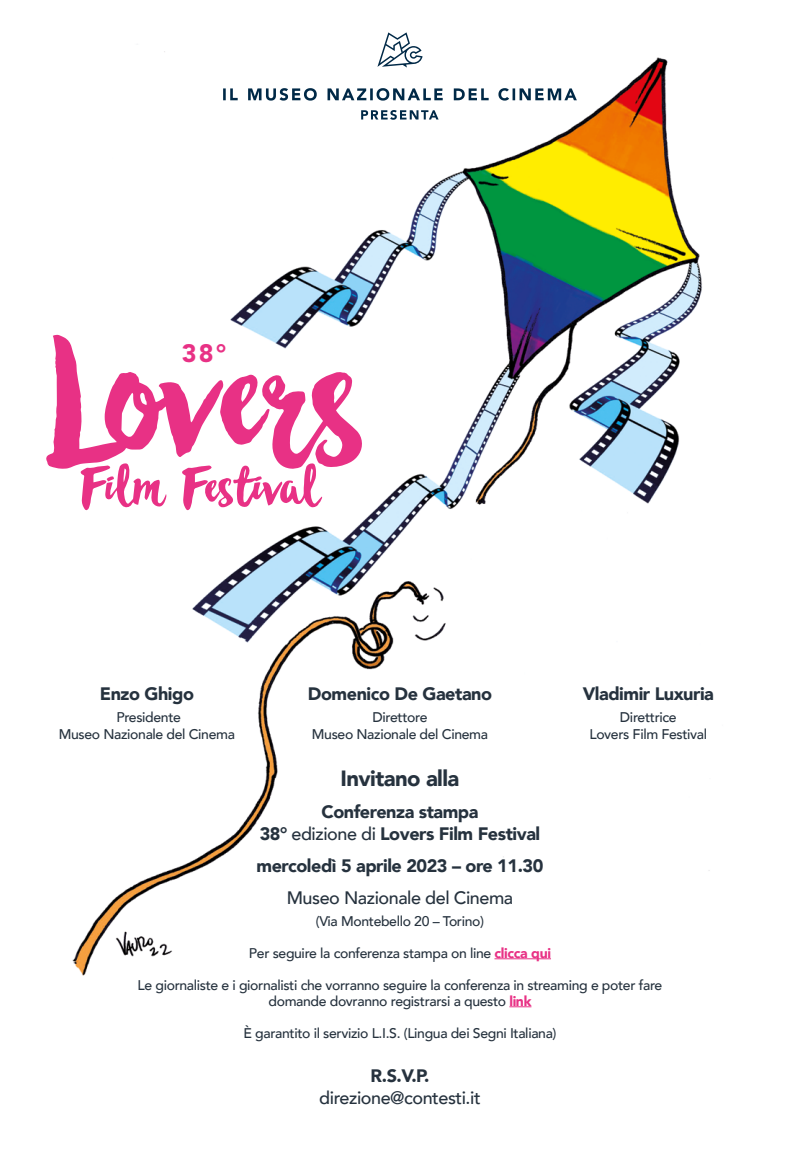
<style>
.page{position:relative;width:800px;height:1150px;background:#fff}
.page>*{position:absolute;margin:0;border:0;box-sizing:border-box;transform-origin:0 0}
.t1{font:900 25.1px "Avenir LT Pro";color:#e83185}
.t2{font:900 22px "Avenir";letter-spacing:-.025em;color:#26323e}
.t3{font:900 18px/22px "Avenir";letter-spacing:-.025em;color:#26323e;text-align:center}
.t4{font:500 18px "Avenir";letter-spacing:-.025em;color:#26323e}
.t5{font:500 14px/16.8px "Avenir";letter-spacing:-.025em;color:#26323e;text-align:center}
.s1{font-weight:500}
.s2{font-weight:900;color:#e83185}
</style>
<div class="page">
<img style="left:72px;top:51px;width:638px;height:925px">
<svg style="left:361px;top:110px;width:78px;height:10px"></svg>
<svg style="left:223px;top:88px;width:354px;height:13px"></svg>
<svg style="left:377px;top:32px;width:46px;height:36px"></svg>
<svg style="left:46px;top:334px;width:318px;height:176px"></svg>
<hr style="left:494px;top:958px;width:57px;height:1px;background:#e83185">
<svg style="left:509px;top:1006px;width:22px;height:1px"></svg>
<img style="left:114px;top:928px;width:66px;height:33px">
<h1 class="t1" style="left:182px;top:338px;width:46px">38°</h1>
<p class="t3" style="left:100px;top:682px;width:96px">Enzo Ghigo</p>
<p class="t5" style="left:59px;top:708px;width:178px">Presidente<br>Museo Nazionale del Cinema</p>
<p class="t3" style="left:308px;top:682px;width:186px">Domenico De Gaetano</p>
<p class="t5" style="left:312px;top:708px;width:178px">Direttore<br>Museo Nazionale del Cinema</p>
<p class="t3" style="left:583px;top:682px;width:133px">Vladimir Luxuria</p>
<p class="t5" style="left:589px;top:708px;width:119px">Direttrice<br>Lovers Film Festival</p>
<h2 class="t2" style="left:341px;top:759px;width:120px">Invitano alla</h2>
<p class="t3" style="left:260px;top:800px;width:282px">Conferenza stampa<br>38° <span class="s1">edizione di</span> Lovers Film Festival</p>
<p class="t3" style="left:257px;top:854px;width:288px">mercoledì 5 aprile 2023 – ore 11.30</p>
<p class="t4" style="left:287px;top:882px;width:228px">Museo Nazionale del Cinema</p>
<p class="t5" style="left:316px;top:912px;width:170px">(Via Montebello 20 – Torino)</p>
<p class="t5" style="left:249px;top:944px;width:304px">Per seguire la conferenza stampa on line <span class="s2">clicca qui</span></p>
<p class="t5" style="left:138px;top:976px;width:526px;line-height:16px">Le giornaliste e i giornalisti che vorranno seguire la conferenza in streaming e poter fare domande dovranno registrarsi a questo <span class="s2">link</span></p>
<p class="t5" style="left:244px;top:1024px;width:314px">È garantito il servizio L.I.S. (Lingua dei Segni Italiana)</p>
<p class="t3" style="left:371px;top:1064px;width:60px">R.S.V.P.</p>
<p class="t4" style="left:319px;top:1082px;width:163px">direzione@contesti.it</p>
</div>
